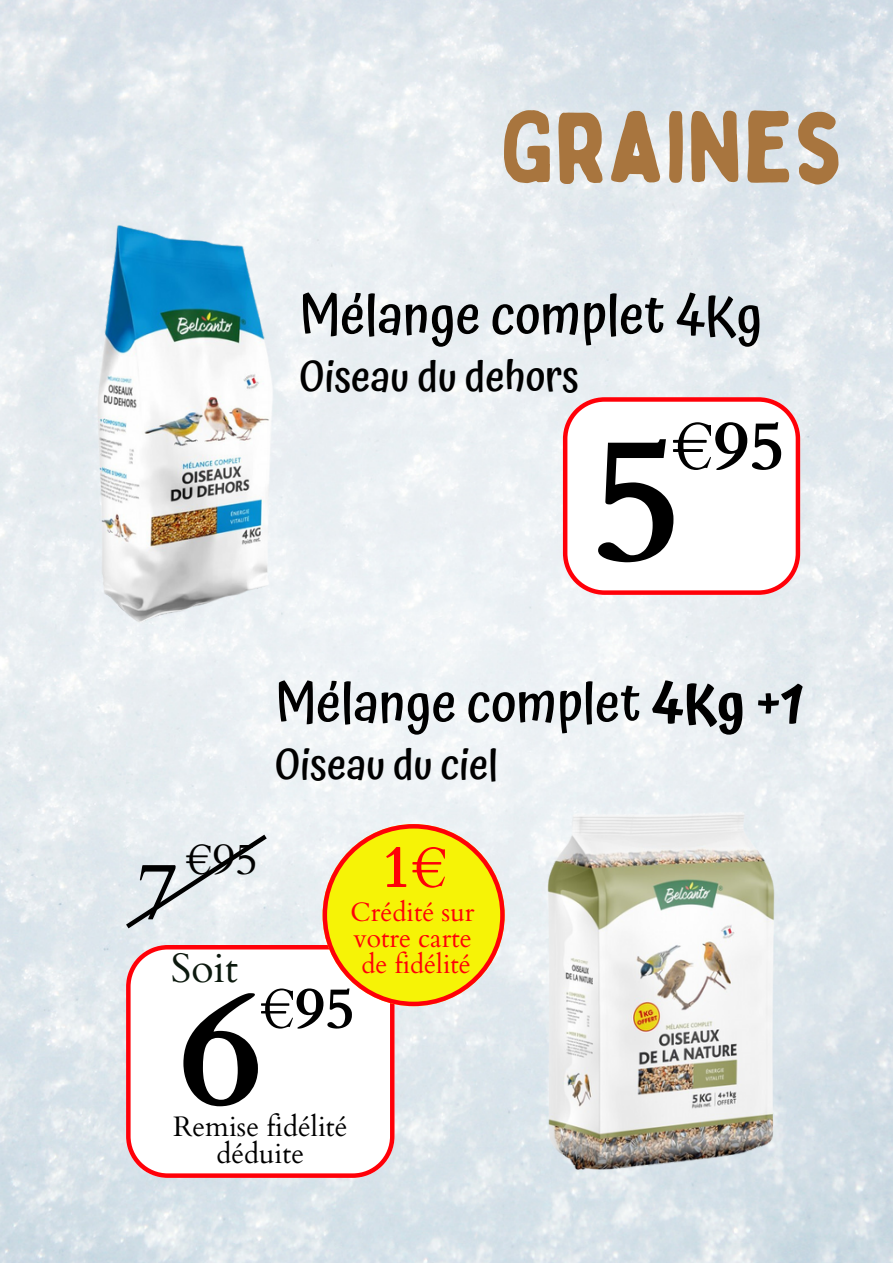
<style>
.page{position:relative;width:893px;height:1264px;background:#fff}
.page>*{position:absolute;margin:0;border:0;box-sizing:border-box;transform-origin:0 0}
.t1{font:700 179.25px "Cardo";color:#000}
.t2{font:700 165px "Cardo";color:#000}
.t3{font:100.35px "Bobby Jones Soft";color:#a8753e}
.t4{font:81.3px "Cardo";color:#000}
.t5{font:700 69.45px "Cardo";color:#000}
.t6{font:700 59.4px "Cardo";color:#ff0008}
.t7{font:700 58.35px "Cardo";color:#000}
.t8{font:500 54px "Atma";color:#000}
.t9{font:44.25px "Cardo";color:#000}
.t10{font:500 42px "Atma";color:#000}
.t11{font:40.95px "Cardo";color:#0c190e}
.t12{font:28.05px/27.6px "Cardo";color:#000;text-align:center}
.t13{font:26.4px "Cardo";color:#ff0008}
.s1{font-weight:600}
</style>
<div class="page">
<img style="left:0;top:0;width:892px;height:1262px">
<img style="left:0;top:170px;width:430px;height:490px">
<svg style="left:563px;top:397px;width:237px;height:198px"></svg>
<img style="left:530px;top:792px;width:261px;height:394px">
<svg style="left:126px;top:945px;width:268px;height:232px"></svg>
<svg style="left:121px;top:830px;width:151px;height:102px;background:#dce2e6"></svg>
<svg style="left:322px;top:824px;width:182px;height:182px;background:#f5e038"></svg>
<p class="t3" style="left:500px;top:85px;width:347px">GRAINES</p>
<p class="t8" style="left:299px;top:283px;width:465px">Mélange complet 4Kg</p>
<p class="t10" style="left:299px;top:352px;width:281px">Oiseau du dehors</p>
<p class="t5" style="left:672px;top:400px;width:114px">€95</p>
<p class="t1" style="left:590px;top:382px;width:93px">5</p>
<p class="t8" style="left:275px;top:671px;width:530px">Mélange complet <span class="s1">4Kg +1</span></p>
<p class="t10" style="left:275px;top:739px;width:224px">Oiseau du ciel</p>
<p class="t4" style="left:137px;top:837px;width:43px">7</p>
<p class="t9" style="left:186px;top:830px;width:73px">€95</p>
<p class="t11" style="left:171px;top:941px;width:69px">Soit</p>
<p class="t6" style="left:381px;top:828px;width:67px">1€</p>
<p class="t13" style="left:350px;top:894px;width:125px">Crédité sur</p>
<p class="t13" style="left:353px;top:921px;width:120px">votre carte</p>
<p class="t13" style="left:361px;top:947px;width:111px">de fidélité</p>
<p class="t2" style="left:178px;top:940px;width:86px">6</p>
<p class="t7" style="left:260px;top:970px;width:96px">€95</p>
<p class="t12" style="left:173px;top:1112px;width:176px">Remise fidélité déduite</p>
</div>
